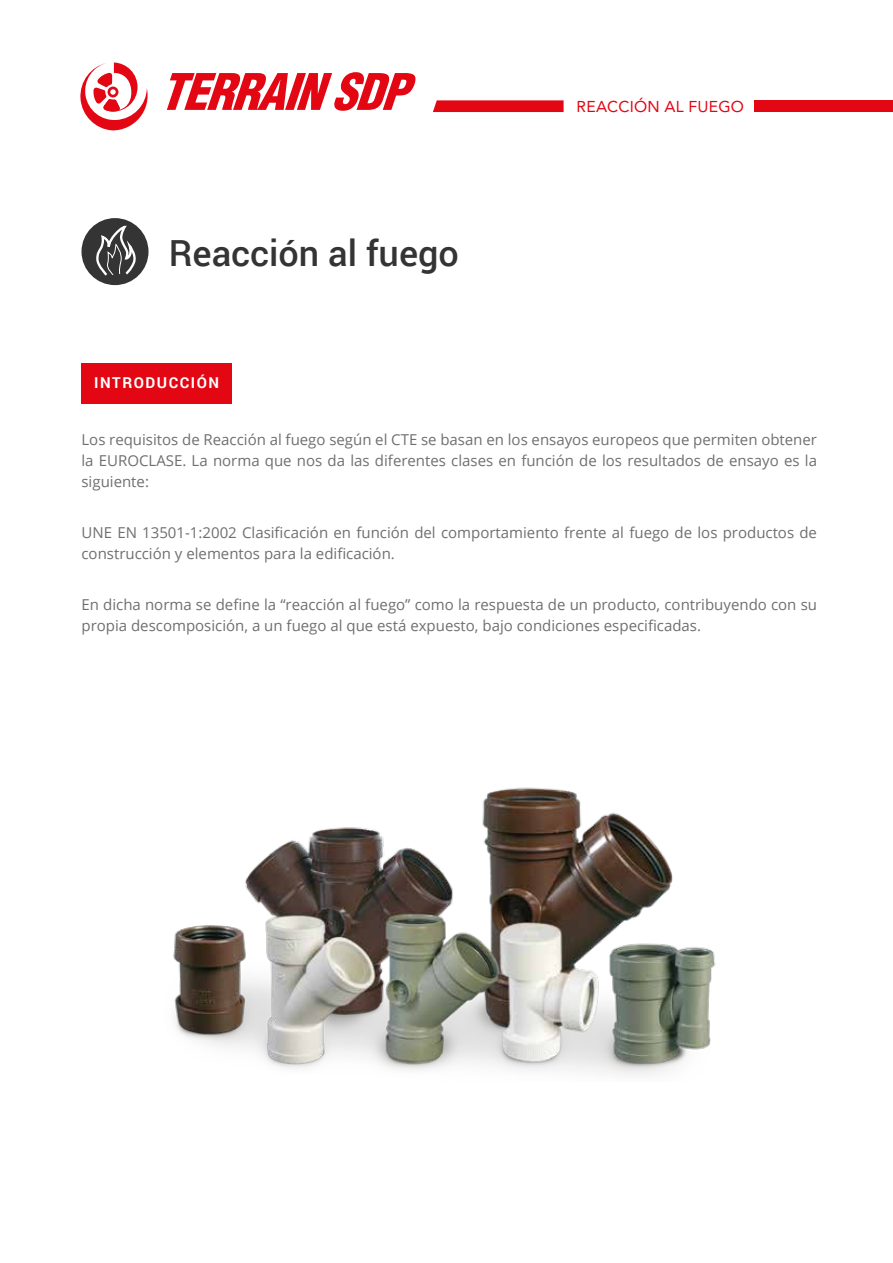
<style>
.page{position:relative;width:893px;height:1263px;background:#fff}
.page>*{position:absolute;margin:0;border:0;box-sizing:border-box;transform-origin:0 0}
.t1{font:500 36px "Roboto";color:#343434}
.t2{font:15.75px "Avenir";letter-spacing:.015em;color:#e30613}
.t3{font:15px/21px "Open Sans";color:#706f6f}
.t4{font:700 15px "Roboto";letter-spacing:.1em;color:#fff}
</style>
<div class="page">
<div style="left:82px;top:364px;width:150px;height:40px;background:#e30613"></div>
<svg style="left:167px;top:72px;width:249px;height:39px"></svg>
<svg style="left:80px;top:62px;width:68px;height:69px"></svg>
<div style="left:754px;top:100px;width:139px;height:12px;background:#e30613"></div>
<svg style="left:433px;top:100px;width:131px;height:12px"></svg>
<div style="left:82px;top:218px;width:66px;height:67px;background:#343434;border-radius:50%"></div>
<svg style="left:97px;top:224px;width:40px;height:52px"></svg>
<img style="left:173px;top:787px;width:543px;height:288px">
<h1 class="t1" style="left:169px;top:228px;width:291px">Reacción al fuego</h1>
<p class="t4" style="left:94px;top:372px;width:126px">INTRODUCCIÓN</p>
<p class="t2" style="left:577px;top:94px;width:169px">REACCIÓN AL FUEGO</p>
<p class="t3" style="left:81px;top:428px;width:737px;text-align:justify">Los requisitos de Reacción al fuego según el CTE se basan en los ensayos europeos que permiten obtener la EUROCLASE. La norma que nos da las diferentes clases en función de los resultados de ensayo es la siguiente:</p>
<p class="t3" style="left:81px;top:521px;width:737px">UNE EN 13501-1:2002 Clasificación en función del comportamiento frente al fuego de los productos de construcción y elementos para la edificación.</p>
<p class="t3" style="left:81px;top:593px;width:737px">En dicha norma se define la “reacción al fuego” como la respuesta de un producto, contribuyendo con su propia descomposición, a un fuego al que está expuesto, bajo condiciones especificadas.</p>
</div>
